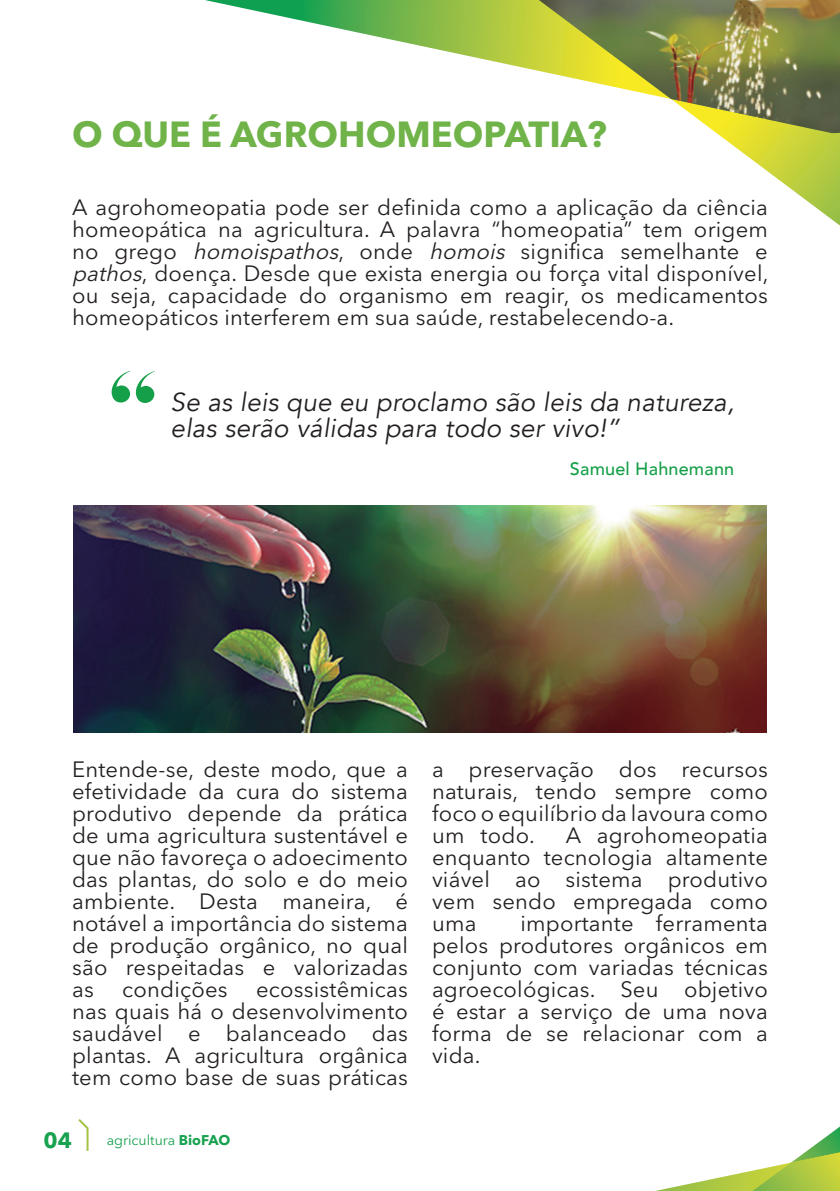
<style>
.page{position:relative;width:840px;height:1191px;background:#fff}
.page>*{position:absolute;margin:0;border:0;box-sizing:border-box;transform-origin:0 0}
.t1{font:700 36px "Avenir Next LT Pro";color:#6fb349}
.t2{font:italic 26px "Avenir";letter-spacing:.01em;color:#231f20}
.t3{font:22px/22px "Avenir Next LT Pro";letter-spacing:.01em;color:#231f20;text-align:justify}
.t4{font:700 22px "Avenir Next LT Pro";color:#18a250}
.t5{font:500 18px "Avenir";letter-spacing:.01em;color:#169f49}
.t6{font:14px "Avenir Next LT Pro";color:#18a250}
.s1{font-style:italic}
.s2{font-weight:700}
</style>
<div class="page">
<svg style="left:78px;top:1119px;width:11px;height:32px"></svg>
<svg style="left:655px;top:1126px;width:185px;height:65px"></svg>
<svg style="left:716px;top:133px;width:123px;height:92px"></svg>
<svg style="left:205px;top:0;width:333px;height:71px"></svg>
<img style="left:538px;top:0;width:301px;height:133px">
<img style="left:73px;top:505px;width:693px;height:227px">
<p class="t1" style="left:72px;top:113px;width:536px">O QUE É AGROHOMEOPATIA?</p>
<p class="t3" style="left:72px;top:196px;width:697px">A agrohomeopatia pode ser definida como a aplicação da ciência homeopática na agricultura. A palavra “homeopatia” tem origem no grego <span class="s1">homoispathos</span>, onde <span class="s1">homois</span> significa semelhante e <span class="s1">pathos</span>, doença. Desde que exista energia ou força vital disponível, ou seja, capacidade do organismo em reagir, os medicamentos homeopáticos interferem em sua saúde, restabelecendo-a.</p>
<p class="t2" style="left:170px;top:387px;width:564px">Se as leis que eu proclamo são leis da natureza,</p>
<p class="t2" style="left:170px;top:413px;width:451px">elas serão válidas para todo ser vivo!”</p>
<p class="t5" style="left:569px;top:453px;width:166px">Samuel Hahnemann</p>
<p class="t3" style="left:72px;top:758px;width:337px">Entende-se, deste modo, que a efetividade da cura do sistema produtivo depende da prática de uma agricultura sustentável e que não favoreça o adoecimento das plantas, do solo e do meio ambiente. Desta maneira, é notável a importância do sistema de produção orgânico, no qual são respeitadas e valorizadas as</p>
<p class="t3" style="left:122px;top:978px;width:107px">condições</p>
<p class="t3" style="left:72px;top:978px;width:337px;text-indent:184px">ecossistêmicas nas quais há o desenvolvimento saudável e balanceado das plantas. A agricultura orgânica tem como base de suas práticas</p>
<p class="t4" style="left:44px;top:1126px;width:30px">04</p>
<p class="t6" style="left:107px;top:1131px;width:125px">agricultura <span class="s2">BioFAO</span></p>
<p class="t3" style="left:432px;top:758px;width:337px">a preservação dos recursos naturais, tendo sempre como foco o equilíbrio da lavoura como um todo.</p>
<p class="t3" style="left:432px;top:824px;width:337px;text-indent:134px">A agrohomeopatia enquanto tecnologia altamente viável ao sistema produtivo vem sendo empregada como uma</p>
<p class="t3" style="left:432px;top:912px;width:337px;text-indent:88px">importante ferramenta pelos produtores orgânicos em conjunto com variadas técnicas agroecológicas. Seu objetivo é estar a serviço de uma nova forma de se relacionar com a vida.</p>
</div>
